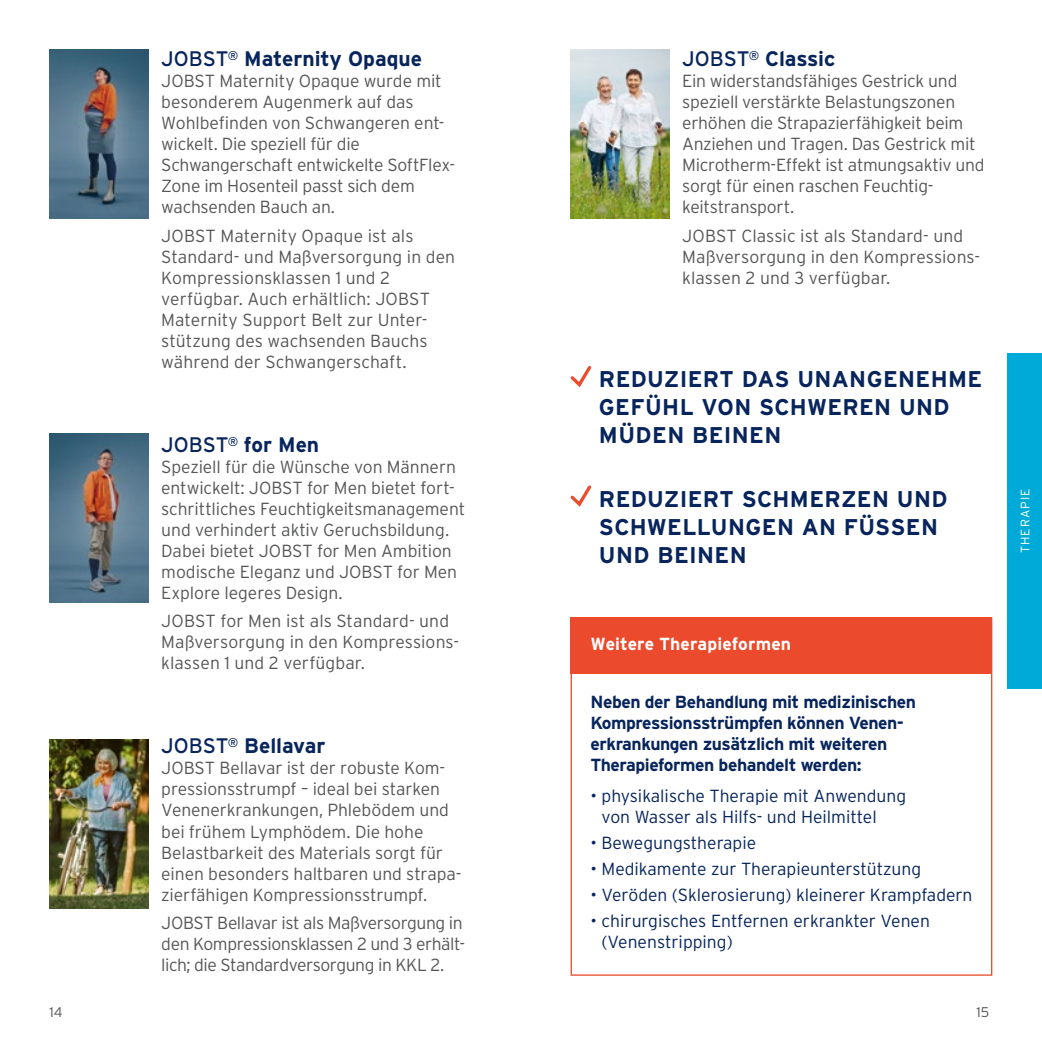
<style>
.page{position:relative;width:1042px;height:1042px;background:#fff}
.page>*{position:absolute;margin:0;border:0;box-sizing:border-box;transform-origin:0 0}
.t1{font:700 22.75px/28px "Interstate";letter-spacing:.015em;color:#07255c}
.t2{font:700 21px "Interstate";letter-spacing:-.005em;color:#07255c}
.t3{font:300 17.5px/21px "Interstate";letter-spacing:-.005em;color:#555756}
.t4{font:300 17.5px/21px "Interstate";color:#07255c}
.t5{font:700 17.5px/21px "Interstate";letter-spacing:-.025em;color:#07255c}
.t6{font:300 17.5px/21px "Interstate";letter-spacing:-.025em;color:#555756}
.t7{font:700 17.5px "Interstate";letter-spacing:.005em;color:#fff}
.t8{font:300 14px "Interstate";color:#555756}
.t9{font:300 12.25px "Interstate";letter-spacing:.09em;color:#fff}
.s1{font-weight:400}
</style>
<div class="page">
<img style="left:50px;top:739px;width:99px;height:169px">
<img style="left:50px;top:50px;width:99px;height:168px">
<img style="left:50px;top:434px;width:99px;height:168px">
<img style="left:570px;top:50px;width:100px;height:168px">
<div style="left:570px;top:617px;width:422px;height:56px;background:#eb4b2c"></div>
<svg style="left:570px;top:366px;width:22px;height:22px"></svg>
<svg style="left:570px;top:485px;width:22px;height:22px"></svg>
<div style="left:1007px;top:353px;width:35px;height:335px;background:#00aad8"></div>
<p class="t2" style="left:161px;top:47px;width:262px"><span class="s1">JOBST</span><sup>®</sup> Maternity Opaque</p>
<p class="t3" style="left:161px;top:71px;width:295px">JOBST Maternity Opaque wurde mit besonderem Augenmerk auf das<br>Wohlbefinden von Schwangeren ent&shy;wickelt. Die speziell für die<br>Schwangerschaft entwickelte SoftFlex-<br>Zone im Hosenteil passt sich dem wachsenden Bauch an.</p>
<p class="t3" style="left:161px;top:225px;width:295px">JOBST Maternity Opaque ist als<br>Standard- und Maßversorgung in den<br>Kompressionsklassen 1 und 2 verfügbar. Auch erhältlich: JOBST<br>Maternity Support Belt zur Unter&shy;stützung des wachsenden Bauchs während der Schwangerschaft.</p>
<p class="t2" style="left:161px;top:433px;width:159px"><span class="s1">JOBST</span><sup>®</sup> for Men</p>
<p class="t3" style="left:161px;top:456px;width:305px">Speziell für die Wünsche von Männern entwickelt: JOBST for Men bietet fort&shy;schrittliches Feuchtigkeitsmanagement und verhindert aktiv Geruchsbildung.<br>Dabei bietet JOBST for Men Ambition modische Eleganz und JOBST for Men Explore legeres Design.</p>
<p class="t3" style="left:161px;top:610px;width:299px">JOBST for Men ist als Standard- und<br>Maßversorgung in den Kompressions&shy;klassen 1 und 2 verfügbar.</p>
<p class="t2" style="left:161px;top:734px;width:166px"><span class="s1">JOBST</span><sup>®</sup> Bellavar</p>
<p class="t3" style="left:161px;top:757px;width:302px">JOBST Bellavar ist der robuste Kom&shy;pressionsstrumpf – ideal bei starken Venenerkrankungen, Phlebödem und bei frühem Lymphödem. Die hohe Belastbarkeit des Materials sorgt für einen besonders haltbaren und strapa&shy;zierfähigen Kompressionsstrumpf.</p>
<p class="t6" style="left:161px;top:912px;width:305px">JOBST Bellavar ist als Maßversorgung in den Kompressionsklassen 2 und 3 erhält&shy;lich; die Standardversorgung in KKL 2.</p>
<p class="t2" style="left:682px;top:47px;width:155px"><span class="s1">JOBST</span><sup>®</sup> Classic</p>
<p class="t3" style="left:682px;top:71px;width:304px">Ein widerstandsfähiges Gestrick und speziell verstärkte Belastungszonen erhöhen die Strapazierfähigkeit beim Anziehen und Tragen. Das Gestrick mit Microtherm-Effekt ist atmungsaktiv und sorgt für einen raschen Feuchtig&shy;keitstransport.</p>
<p class="t3" style="left:682px;top:225px;width:299px">JOBST Classic ist als Standard- und<br>Maßversorgung in den Kompressions&shy;klassen 2 und 3 verfügbar.</p>
<h1 class="t1" style="left:599px;top:365px;width:385px">REDUZIERT DAS UNANGENEHME<br>GEFÜHL VON SCHWEREN UND<br>MÜDEN BEINEN</h1>
<h1 class="t1" style="left:599px;top:484px;width:350px">REDUZIERT SCHMERZEN UND<br>SCHWELLUNGEN AN FÜSSEN<br>UND BEINEN</h1>
<p class="t9" style="left:1018px;top:553px;width:66px;rotate:-90deg">THERAPIE</p>
<p class="t7" style="left:590px;top:633px;width:202px">Weitere Therapieformen</p>
<p class="t5" style="left:590px;top:691px;width:327px">Neben der Behandlung mit medizinischen Kompressionsstrümpfen können Venen&shy;erkrankungen zusätzlich mit weiteren Therapieformen behandelt werden:</p>
<p class="t4" style="left:601px;top:785px;width:306px;text-indent:-11px">• physikalische Therapie mit Anwendung von Wasser als Hilfs- und Heilmittel</p>
<p class="t4" style="left:590px;top:832px;width:167px">• Bewegungstherapie</p>
<p class="t4" style="left:590px;top:858px;width:332px">• Medikamente zur Therapieunterstützung</p>
<p class="t4" style="left:590px;top:884px;width:383px">• Veröden (Sklerosierung) kleinerer Krampfadern</p>
<p class="t4" style="left:601px;top:910px;width:330px;text-indent:-11px">• chirurgisches Entfernen erkrankter Venen (Venenstripping)</p>
<p class="t8" style="left:50px;top:1004px;width:15px">14</p>
<p class="t8" style="left:976px;top:1004px;width:14px">15</p>
</div>
